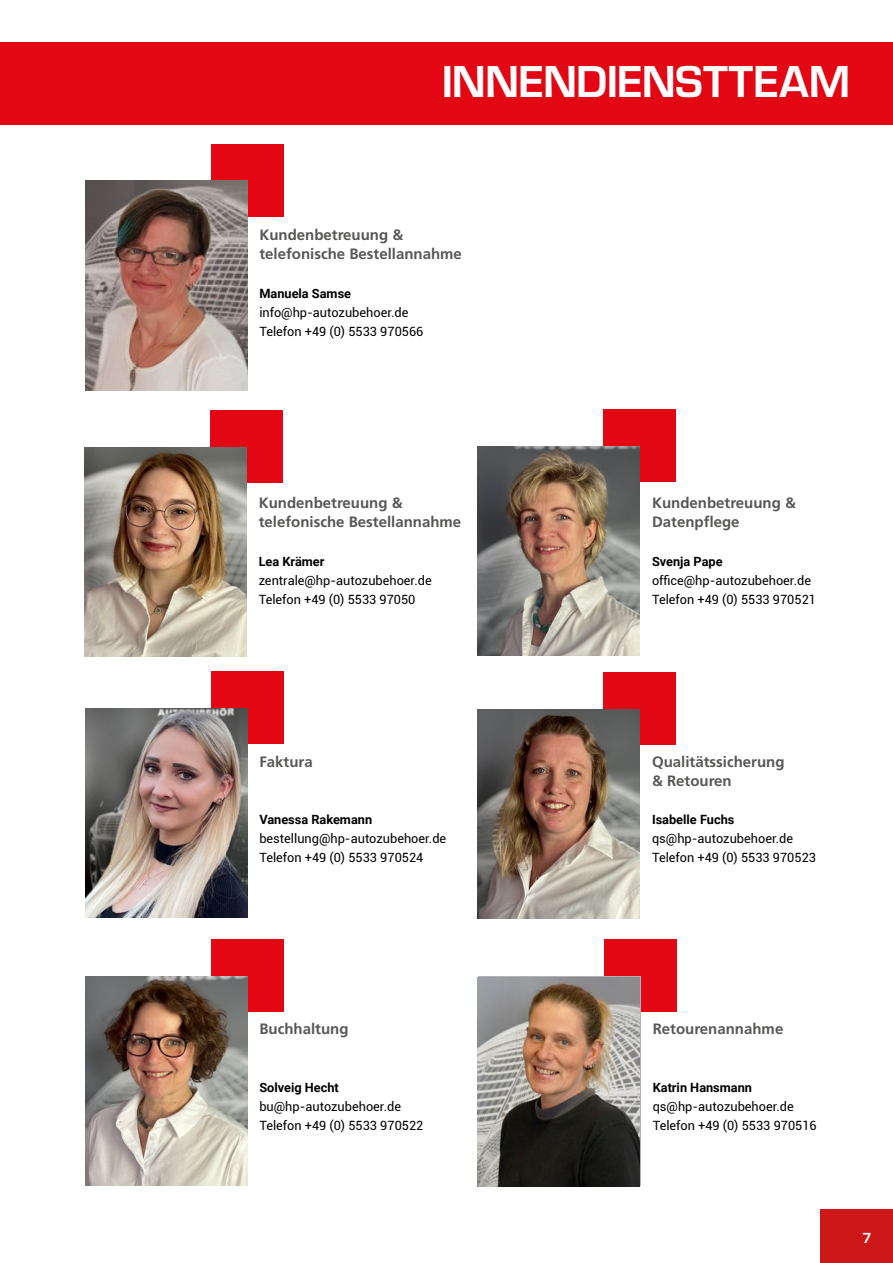
<style>
.page{position:relative;width:893px;height:1263px;background:#fff}
.page>*{position:absolute;margin:0;border:0;box-sizing:border-box;transform-origin:0 0}
.t1{font:600 41.25px "Eurostile LT Std";letter-spacing:-.015em;color:#fff}
.t2{font:700 15px/19.2px "Frutiger LT Std";color:#575756}
.t3{font:600 13.5px "Eurostile LT Std";color:#fff}
.t4{font:12.75px/19.2px "Roboto";color:#000}
.t5{font:700 12.75px "Roboto";color:#000}
</style>
<div class="page">
<div style="left:821px;top:1210px;width:72px;height:53px;background:#cd1719"></div>
<div style="left:0;top:42px;width:893px;height:83px;background:#e30613"></div>
<div style="left:210px;top:410px;width:72px;height:73px;background:#e30613"></div>
<img style="left:84px;top:447px;width:162px;height:209px">
<div style="left:604px;top:409px;width:72px;height:73px;background:#e30613"></div>
<img style="left:478px;top:446px;width:162px;height:209px">
<div style="left:211px;top:144px;width:72px;height:72px;background:#e30613"></div>
<img style="left:85px;top:181px;width:162px;height:209px">
<div style="left:211px;top:672px;width:72px;height:72px;background:#e30613"></div>
<img style="left:85px;top:708px;width:162px;height:210px">
<div style="left:604px;top:673px;width:72px;height:72px;background:#e30613"></div>
<img style="left:478px;top:709px;width:162px;height:210px">
<div style="left:211px;top:939px;width:72px;height:73px;background:#e30613"></div>
<img style="left:85px;top:976px;width:162px;height:209px">
<div style="left:604px;top:939px;width:72px;height:73px;background:#e30613"></div>
<img style="left:477px;top:977px;width:162px;height:209px">
<h1 class="t1" style="left:442px;top:56px;width:410px">INNENDIENSTTEAM</h1>
<p class="t2" style="left:259px;top:225px;width:204px">Kundenbetreuung &amp; telefonische Bestellannahme</p>
<p class="t5" style="left:259px;top:284px;width:93px">Manuela Samse</p>
<p class="t4" style="left:259px;top:302px;width:165px">info@hp-autozubehoer.de<br>Telefon +49 (0) 5533 970566</p>
<p class="t2" style="left:259px;top:493px;width:204px">Kundenbetreuung &amp; telefonische Bestellannahme</p>
<p class="t5" style="left:259px;top:552px;width:67px">Lea Krämer</p>
<p class="t4" style="left:259px;top:570px;width:175px">zentrale@hp-autozubehoer.de<br>Telefon +49 (0) 5533 97050</p>
<p class="t2" style="left:259px;top:752px;width:55px">Faktura</p>
<p class="t5" style="left:259px;top:810px;width:114px">Vanessa Rakemann</p>
<p class="t4" style="left:259px;top:828px;width:188px">bestellung@hp-autozubehoer.de<br>Telefon +49 (0) 5533 970524</p>
<p class="t2" style="left:652px;top:493px;width:145px">Kundenbetreuung &amp;<br>Datenpflege</p>
<p class="t5" style="left:652px;top:552px;width:72px">Svenja Pape</p>
<p class="t4" style="left:652px;top:570px;width:165px">office@hp-autozubehoer.de<br>Telefon +49 (0) 5533 970521</p>
<p class="t2" style="left:652px;top:752px;width:134px">Qualitätssicherung &amp; Retouren</p>
<p class="t5" style="left:652px;top:810px;width:84px">Isabelle Fuchs</p>
<p class="t4" style="left:652px;top:828px;width:165px">qs@hp-autozubehoer.de<br>Telefon +49 (0) 5533 970523</p>
<p class="t2" style="left:259px;top:1020px;width:91px">Buchhaltung</p>
<p class="t5" style="left:259px;top:1078px;width:81px">Solveig Hecht</p>
<p class="t4" style="left:259px;top:1096px;width:165px">bu@hp-autozubehoer.de<br>Telefon +49 (0) 5533 970522</p>
<p class="t2" style="left:653px;top:1020px;width:132px">Retourenannahme</p>
<p class="t5" style="left:653px;top:1078px;width:101px">Katrin Hansmann</p>
<p class="t4" style="left:653px;top:1096px;width:165px">qs@hp-autozubehoer.de<br>Telefon +49 (0) 5533 970516</p>
<p class="t3" style="left:862px;top:1230px;width:11px">7</p>
</div>
